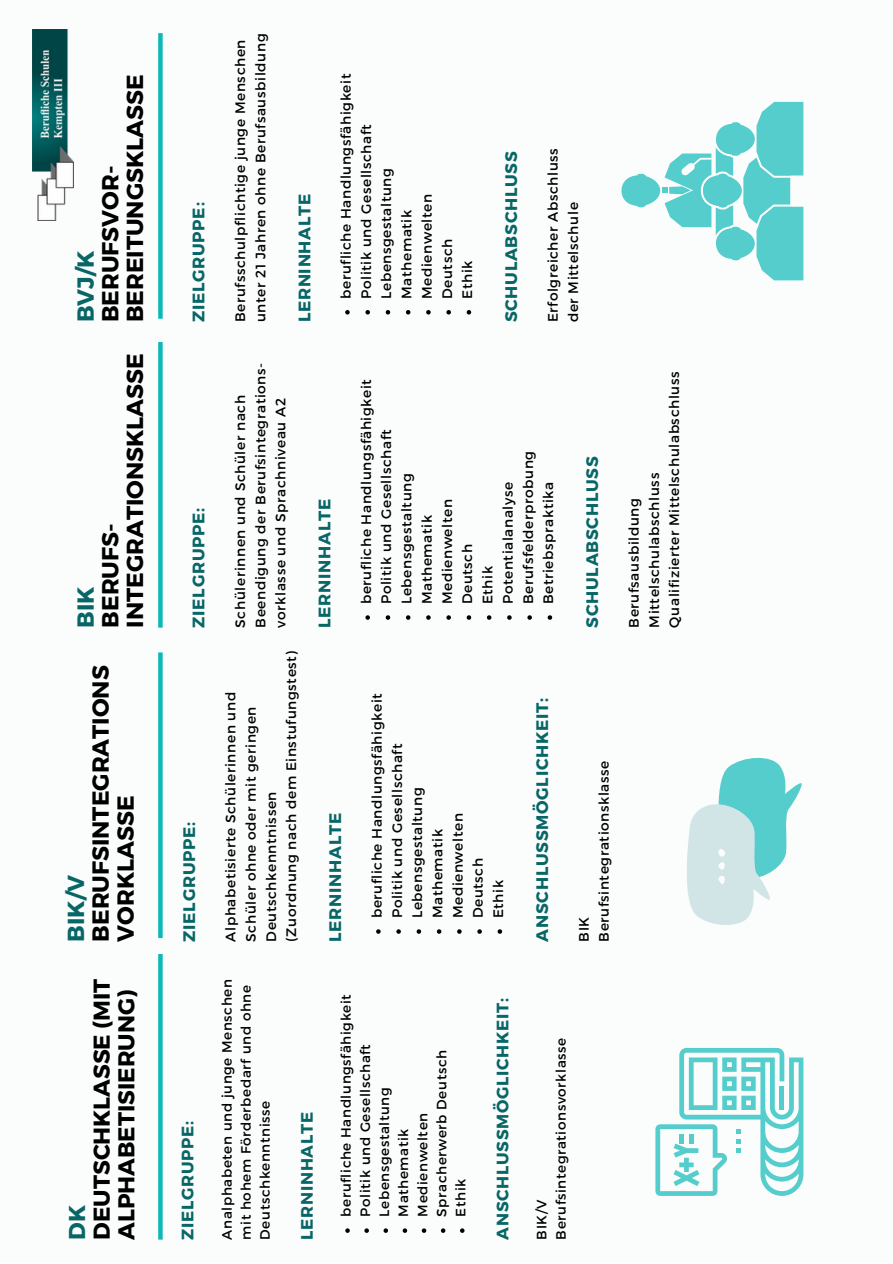
<style>
.page{position:relative;width:893px;height:1264px;background:#fff}
.page>*{position:absolute;margin:0;border:0;box-sizing:border-box;transform-origin:0 0}
.t1{font:700 23.25px/24.8px "Montserrat";color:#000}
.t2{font:700 23.25px "Montserrat";color:#086766}
.t3{font:700 22.95px/24.8px "Montserrat";color:#000}
.t4{font:700 22.95px "Montserrat";color:#086766}
.t5{font:700 16.65px "Montserrat";letter-spacing:.045em;color:#086766}
.t6{font:700 16.5px "Montserrat";letter-spacing:.045em;color:#086766}
.t7{font:13.65px/20.2px "Montserrat";letter-spacing:.045em;color:#000}
.t8{font:13.5px/19px "Montserrat";letter-spacing:.045em;color:#000}
</style>
<div class="page">
<div style="left:0;top:0;width:892px;height:1262px;background:#fbfcfc"></div>
<svg style="left:655px;top:1048px;width:148px;height:147px"></svg>
<svg style="left:686px;top:757px;width:116px;height:168px"></svg>
<svg style="left:621px;top:102px;width:182px;height:178px"></svg>
<svg style="left:345px;top:1228px;width:5px;height:4px"></svg>
<svg style="left:364px;top:1228px;width:5px;height:4px"></svg>
<svg style="left:383px;top:1228px;width:5px;height:4px"></svg>
<svg style="left:402px;top:1228px;width:5px;height:4px"></svg>
<svg style="left:422px;top:1228px;width:4px;height:4px"></svg>
<svg style="left:441px;top:1228px;width:4px;height:4px"></svg>
<svg style="left:460px;top:1228px;width:4px;height:4px"></svg>
<svg style="left:376px;top:929px;width:4px;height:4px"></svg>
<svg style="left:396px;top:929px;width:5px;height:4px"></svg>
<svg style="left:416px;top:929px;width:5px;height:4px"></svg>
<svg style="left:437px;top:929px;width:4px;height:4px"></svg>
<svg style="left:457px;top:929px;width:4px;height:4px"></svg>
<svg style="left:477px;top:929px;width:5px;height:4px"></svg>
<svg style="left:497px;top:929px;width:5px;height:4px"></svg>
<svg style="left:365px;top:615px;width:5px;height:4px"></svg>
<svg style="left:385px;top:615px;width:5px;height:4px"></svg>
<svg style="left:406px;top:615px;width:4px;height:4px"></svg>
<svg style="left:426px;top:615px;width:4px;height:4px"></svg>
<svg style="left:446px;top:615px;width:5px;height:4px"></svg>
<svg style="left:466px;top:615px;width:5px;height:4px"></svg>
<svg style="left:487px;top:615px;width:4px;height:4px"></svg>
<svg style="left:507px;top:615px;width:4px;height:4px"></svg>
<svg style="left:527px;top:615px;width:5px;height:4px"></svg>
<svg style="left:547px;top:615px;width:5px;height:4px"></svg>
<svg style="left:345px;top:310px;width:4px;height:4px"></svg>
<svg style="left:365px;top:310px;width:5px;height:4px"></svg>
<svg style="left:385px;top:310px;width:5px;height:4px"></svg>
<svg style="left:406px;top:310px;width:4px;height:4px"></svg>
<svg style="left:426px;top:310px;width:4px;height:4px"></svg>
<svg style="left:446px;top:310px;width:5px;height:4px"></svg>
<svg style="left:466px;top:310px;width:5px;height:4px"></svg>
<div style="left:158px;top:33px;width:5px;height:286px;background:#0db9b8"></div>
<div style="left:158px;top:342px;width:5px;height:285px;background:#0db9b8"></div>
<div style="left:158px;top:652px;width:5px;height:286px;background:#0db9b8"></div>
<div style="left:158px;top:954px;width:5px;height:285px;background:#0db9b8"></div>
<img style="left:32px;top:29px;width:42px;height:191px">
<p class="t7" style="left:229px;top:322px;width:290px;rotate:-90deg">Berufsschulpflichtige junge Menschen unter 21 Jahren ohne Berufsausbildung</p>
<p class="t1" style="left:121px;top:322px;width:249px;rotate:-90deg">BEREITUNGSKLASSE</p>
<p class="t7" style="left:335px;top:299px;width:227px;rotate:-90deg">berufliche Handlungsfähigkeit</p>
<p class="t7" style="left:355px;top:299px;width:176px;rotate:-90deg">Politik und Gesellschaft</p>
<p class="t1" style="left:97px;top:322px;width:158px;rotate:-90deg">BERUFSVOR-</p>
<p class="t5" style="left:293px;top:322px;width:130px;rotate:-90deg">LERNINHALTE</p>
<p class="t5" style="left:188px;top:322px;width:121px;rotate:-90deg">ZIELGRUPPE:</p>
<p class="t2" style="left:70px;top:322px;width:73px;rotate:-90deg">BVJ/K</p>
<p class="t7" style="left:375px;top:299px;width:132px;rotate:-90deg">Lebensgestaltung</p>
<p class="t7" style="left:396px;top:299px;width:91px;rotate:-90deg">Mathematik</p>
<p class="t7" style="left:416px;top:299px;width:107px;rotate:-90deg">Medienwelten</p>
<p class="t7" style="left:436px;top:299px;width:62px;rotate:-90deg">Deutsch</p>
<p class="t7" style="left:456px;top:299px;width:40px;rotate:-90deg">Ethik</p>
<p class="t5" style="left:500px;top:322px;width:173px;rotate:-90deg">SCHULABSCHLUSS</p>
<p class="t7" style="left:542px;top:322px;width:176px;rotate:-90deg">Erfolgreicher Abschluss</p>
<p class="t7" style="left:562px;top:322px;width:121px;rotate:-90deg">der Mittelschule</p>
<p class="t2" style="left:70px;top:627px;width:43px;rotate:-90deg">BIK</p>
<p class="t1" style="left:121px;top:627px;width:276px;rotate:-90deg">INTEGRATIONSKLASSE</p>
<p class="t1" style="left:97px;top:627px;width:106px;rotate:-90deg">BERUFS-</p>
<p class="t5" style="left:188px;top:627px;width:121px;rotate:-90deg">ZIELGRUPPE:</p>
<p class="t7" style="left:229px;top:627px;width:266px;rotate:-90deg">Schülerinnen und Schüler nach<br>Beendigung der Berufsintegrations&shy;vorklasse und Sprachniveau A2</p>
<p class="t5" style="left:314px;top:627px;width:130px;rotate:-90deg">LERNINHALTE</p>
<p class="t7" style="left:355px;top:604px;width:227px;rotate:-90deg">berufliche Handlungsfähigkeit</p>
<p class="t7" style="left:375px;top:604px;width:176px;rotate:-90deg">Politik und Gesellschaft</p>
<p class="t7" style="left:396px;top:604px;width:132px;rotate:-90deg">Lebensgestaltung</p>
<p class="t7" style="left:416px;top:604px;width:91px;rotate:-90deg">Mathematik</p>
<p class="t7" style="left:436px;top:604px;width:107px;rotate:-90deg">Medienwelten</p>
<p class="t7" style="left:456px;top:604px;width:62px;rotate:-90deg">Deutsch</p>
<p class="t7" style="left:477px;top:604px;width:40px;rotate:-90deg">Ethik</p>
<p class="t7" style="left:517px;top:604px;width:155px;rotate:-90deg">Berufsfelderprobung</p>
<p class="t7" style="left:497px;top:604px;width:124px;rotate:-90deg">Potentialanalyse</p>
<p class="t7" style="left:537px;top:604px;width:124px;rotate:-90deg">Betriebspraktika</p>
<p class="t5" style="left:581px;top:627px;width:173px;rotate:-90deg">SCHULABSCHLUSS</p>
<p class="t1" style="left:87px;top:941px;width:278px;rotate:-90deg">BERUFSINTEGRATIONS<br>VORKLASSE</p>
<p class="t2" style="left:61px;top:941px;width:68px;rotate:-90deg">BIK/V</p>
<p class="t3" style="left:88px;top:1239px;width:262px;rotate:-90deg">DEUTSCHKLASSE (MIT<br>ALPHABETISIERUNG)</p>
<p class="t4" style="left:62px;top:1239px;width:36px;rotate:-90deg">DK</p>
<p class="t5" style="left:178px;top:941px;width:121px;rotate:-90deg">ZIELGRUPPE:</p>
<p class="t6" style="left:177px;top:1239px;width:120px;rotate:-90deg">ZIELGRUPPE:</p>
<p class="t7" style="left:220px;top:941px;width:251px;rotate:-90deg">Alphabetisierte Schülerinnen und<br>Schüler ohne oder mit geringen<br>Deutschkenntnissen</p>
<p class="t7" style="left:280px;top:941px;width:292px;rotate:-90deg">(Zuordnung nach dem Einstufungstest)</p>
<p class="t8" style="left:217px;top:1239px;width:262px;rotate:-90deg">Analphabeten und junge Menschen mit hohem Förderbedarf und ohne<br>Deutschkenntnisse</p>
<p class="t6" style="left:296px;top:1239px;width:129px;rotate:-90deg">LERNINHALTE</p>
<p class="t5" style="left:324px;top:941px;width:130px;rotate:-90deg">LERNINHALTE</p>
<p class="t7" style="left:366px;top:918px;width:226px;rotate:-90deg">berufliche Handlungsfähigkeit</p>
<p class="t7" style="left:386px;top:918px;width:176px;rotate:-90deg">Politik und Gesellschaft</p>
<p class="t7" style="left:406px;top:918px;width:132px;rotate:-90deg">Lebensgestaltung</p>
<p class="t7" style="left:427px;top:918px;width:90px;rotate:-90deg">Mathematik</p>
<p class="t7" style="left:447px;top:918px;width:106px;rotate:-90deg">Medienwelten</p>
<p class="t7" style="left:467px;top:918px;width:62px;rotate:-90deg">Deutsch</p>
<p class="t7" style="left:487px;top:918px;width:40px;rotate:-90deg">Ethik</p>
<p class="t8" style="left:336px;top:1216px;width:224px;rotate:-90deg">berufliche Handlungsfähigkeit</p>
<p class="t8" style="left:355px;top:1216px;width:174px;rotate:-90deg">Politik und Gesellschaft</p>
<p class="t8" style="left:374px;top:1216px;width:131px;rotate:-90deg">Lebensgestaltung</p>
<p class="t8" style="left:393px;top:1216px;width:89px;rotate:-90deg">Mathematik</p>
<p class="t8" style="left:412px;top:1216px;width:105px;rotate:-90deg">Medienwelten</p>
<p class="t8" style="left:431px;top:1216px;width:168px;rotate:-90deg">Spracherwerb Deutsch</p>
<p class="t8" style="left:450px;top:1216px;width:39px;rotate:-90deg">Ethik</p>
<p class="t6" style="left:491px;top:1239px;width:243px;rotate:-90deg">ANSCHLUSSMÖGLICHKEIT:</p>
<p class="t5" style="left:531px;top:941px;width:245px;rotate:-90deg">ANSCHLUSSMÖGLICHKEIT:</p>
<p class="t7" style="left:573px;top:941px;width:26px;rotate:-90deg">BIK</p>
<p class="t7" style="left:593px;top:941px;width:182px;rotate:-90deg">Berufsintegrationsklasse</p>
<p class="t8" style="left:550px;top:1239px;width:203px;rotate:-90deg">Berufsintegrationsvorklasse</p>
<p class="t8" style="left:531px;top:1239px;width:41px;rotate:-90deg">BIK/V</p>
<p class="t7" style="left:643px;top:627px;width:156px;rotate:-90deg">Mittelschulabschluss</p>
<p class="t7" style="left:623px;top:627px;width:131px;rotate:-90deg">Berufsausbildung</p>
<p class="t7" style="left:663px;top:627px;width:258px;rotate:-90deg">Qualifizierter Mittelschulabschluss</p>
</div>
